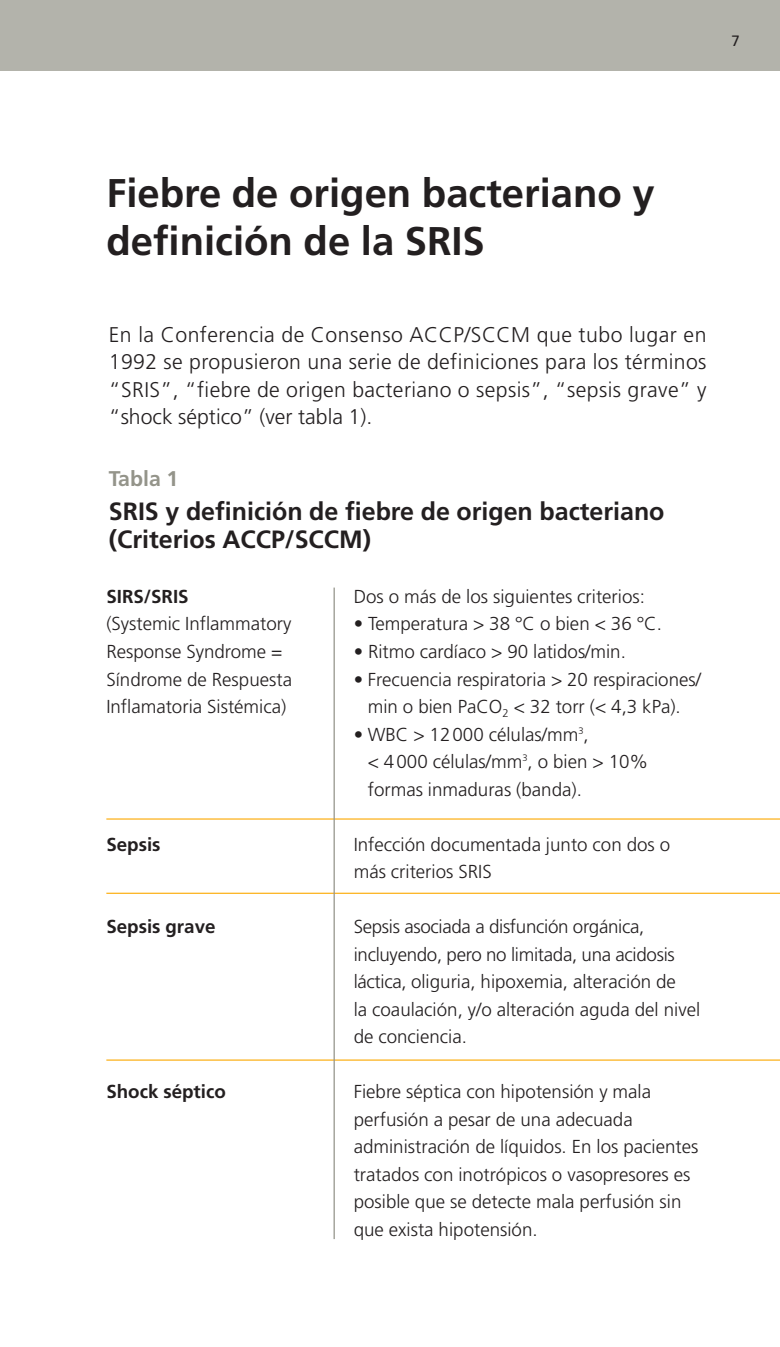
<style>
.page{position:relative;width:780px;height:1347px;background:#fff}
.page>*{position:absolute;margin:0;border:0;box-sizing:border-box;transform-origin:0 0}
.t1{font:700 40px/48px "Frutiger";color:#231f20}
.t2{font:700 25px/27.5px "Frutiger";color:#231f20}
.t3{font:300 21.25px/27.5px "Frutiger";letter-spacing:.02em;color:#231f20;text-align:justify}
.t4{font:700 21.25px "Frutiger";color:#94948a}
.t5{font:300 18.75px/27.5px "Frutiger";color:#231f20}
.t6{font:700 18.75px "Frutiger";color:#231f20}
.t7{font:15px "Frutiger";color:#231f20}
</style>
<div class="page">
<div style="left:0;top:0;width:780px;height:71px;background:#b3b3ab"></div>
<hr style="left:106px;top:818px;width:674px;height:1px;background:#fcb11a">
<hr style="left:106px;top:892px;width:674px;height:2px;background:#fcb11a">
<hr style="left:106px;top:1059px;width:674px;height:1px;background:#fcb11a">
<hr style="left:333px;top:587px;width:2px;height:652px;background:#94948a">
<p class="t7" style="left:731px;top:34px;width:10px">7</p>
<h1 class="t1" style="left:106px;top:172px;width:550px">Fiebre de origen bacteriano y definición de la SRIS</h1>
<p class="t3" style="left:109px;top:322px;width:599px">En la Conferencia de Consenso ACCP/SCCM que tubo lugar en 1992 se propusieron una serie de definiciones para los términos “SRIS”, “fiebre de origen bacteriano o sepsis”, “sepsis grave” y “shock séptico” (ver tabla 1).</p>
<p class="t4" style="left:109px;top:470px;width:71px">Tabla 1</p>
<h2 class="t2" style="left:109px;top:500px;width:557px">SRIS y definición de fiebre de origen bacteriano (Criterios ACCP/SCCM)</h2>
<p class="t6" style="left:106px;top:589px;width:84px">SIRS/SRIS</p>
<p class="t5" style="left:106px;top:611px;width:187px">(Systemic Inflammatory<br>Response Syndrome =<br>Síndrome de Respuesta<br>Inflamatoria Sistémica)</p>
<p class="t5" style="left:354px;top:584px;width:293px">Dos o más de los siguientes criterios:</p>
<p class="t5" style="left:354px;top:611px;width:310px">• Temperatura &gt; 38 °C o bien &lt; 36 °C.</p>
<p class="t5" style="left:354px;top:639px;width:274px">• Ritmo cardíaco &gt; 90 latidos/min.</p>
<p class="t5" style="left:354px;top:666px;width:349px;text-align:center">• Frecuencia respiratoria &gt; 20 respiraciones/ min o bien PaCO<sub>2</sub> &lt; 32 torr (&lt; 4,3 kPa).</p>
<p class="t5" style="left:368px;top:721px;width:282px;text-indent:-14px">• WBC &gt; 12000 células/mm<sup>3</sup>,<br>&lt; 4000 células/mm<sup>3</sup>, o bien &gt; 10% formas inmaduras (banda).</p>
<p class="t5" style="left:354px;top:831px;width:318px">Infección documentada junto con dos o más criterios SRIS</p>
<p class="t6" style="left:106px;top:836px;width:56px">Sepsis</p>
<p class="t6" style="left:106px;top:919px;width:111px">Sepsis grave</p>
<p class="t6" style="left:106px;top:1084px;width:121px">Shock séptico</p>
<p class="t5" style="left:354px;top:914px;width:348px">Sepsis asociada a disfunción orgánica, incluyendo, pero no limitada, una acidosis láctica, oliguria, hipoxemia, alteración de<br>la coaulación, y/o alteración aguda del nivel de conciencia.</p>
<p class="t5" style="left:354px;top:1079px;width:346px">Fiebre séptica con hipotensión y mala perfusión a pesar de una adecuada administración de líquidos. En los pacientes tratados con inotrópicos o vasopresores es posible que se detecte mala perfusión sin que exista hipotensión.</p>
</div>
